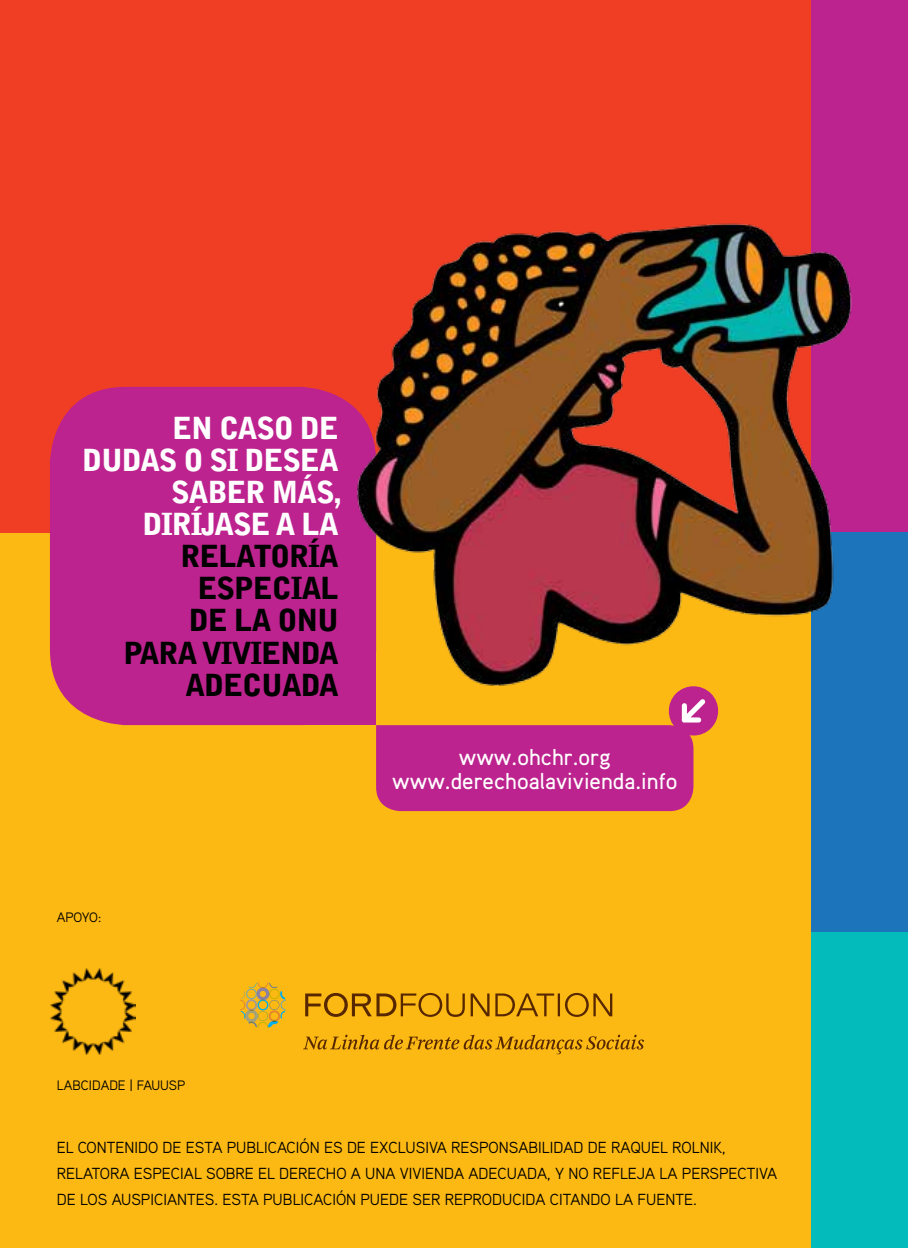
<style>
.page{position:relative;width:908px;height:1248px;background:#fff}
.page>*{position:absolute;margin:0;border:0;box-sizing:border-box;transform-origin:0 0}
.t1{font:900 30.2px/32px "Bell Gothic Std";letter-spacing:-.04em;color:#000;text-align:right}
.t2{font:900 30.2px/32px "Bell Gothic Std";letter-spacing:-.04em;color:#fff;text-align:right}
.t3{font:500 23px/24px "Aaux";color:#fff;text-align:center}
.t4{font:16px/26px "Aaux";color:#000}
.t5{font:13.6px "Aaux";color:#000}
</style>
<div class="page">
<div style="left:0;top:532px;width:907px;height:715px;background:#fdb913"></div>
<div style="left:0;top:0;width:907px;height:532px;background:#ef3e23"></div>
<div style="left:811px;top:0;width:96px;height:532px;background:#bd238f"></div>
<div style="left:811px;top:532px;width:96px;height:400px;background:#1c75bb"></div>
<div style="left:811px;top:932px;width:96px;height:315px;background:#02bbba"></div>
<img style="left:50px;top:968px;width:86px;height:86px">
<svg style="left:305px;top:992px;width:307px;height:24px"></svg>
<svg style="left:240px;top:982px;width:45px;height:45px"></svg>
<svg style="left:303px;top:1034px;width:340px;height:20px"></svg>
<svg style="left:376px;top:686px;width:343px;height:125px"></svg>
<div style="left:50px;top:387px;width:326px;height:338px;background:#bd238f;border-radius:76px"></div>
<div style="left:237px;top:576px;width:139px;height:149px;background:#bd238f"></div>
<img style="left:340px;top:223px;width:510px;height:463px">
<h1 class="t2" style="left:82px;top:412px;width:261px">EN CASO DE<br>DUDAS O SI DESEA<br>SABER MÁS,<br>DIRÍJASE A LA</h1>
<h1 class="t1" style="left:123px;top:541px;width:217px">RELATORÍA<br>ESPECIAL<br>DE LA ONU<br>PARA VIVIENDA<br>ADECUADA</h1>
<p class="t5" style="left:57px;top:908px;width:18px">Apoyo</p>
<p class="t5" style="left:98px;top:908px;width:5px">:</p>
<h2 class="t3" style="left:392px;top:744px;width:287px">www.ohchr.org www.derechoalavivienda.info</h2>
<p class="t5" style="left:57px;top:1076px;width:130px">LABCIDADE | FAUUSP</p>
<p class="t4" style="left:57px;top:1133px;width:721px">EL CONTENIDO DE ESTA PUBLICACIÓN ES DE EXCLUSIVA RESPONSABILIDAD DE RAQUEL ROLNIK,<br>RELATORA ESPECIAL SOBRE EL DERECHO A UNA VIVIENDA ADECUADA, Y NO REFLEJA LA PERSPECTIVA<br>DE LOS AUSPICIANTES. ESTA PUBLICACIÓN PUEDE SER REPRODUCIDA CITANDO LA FUENTE.</p>
</div>
